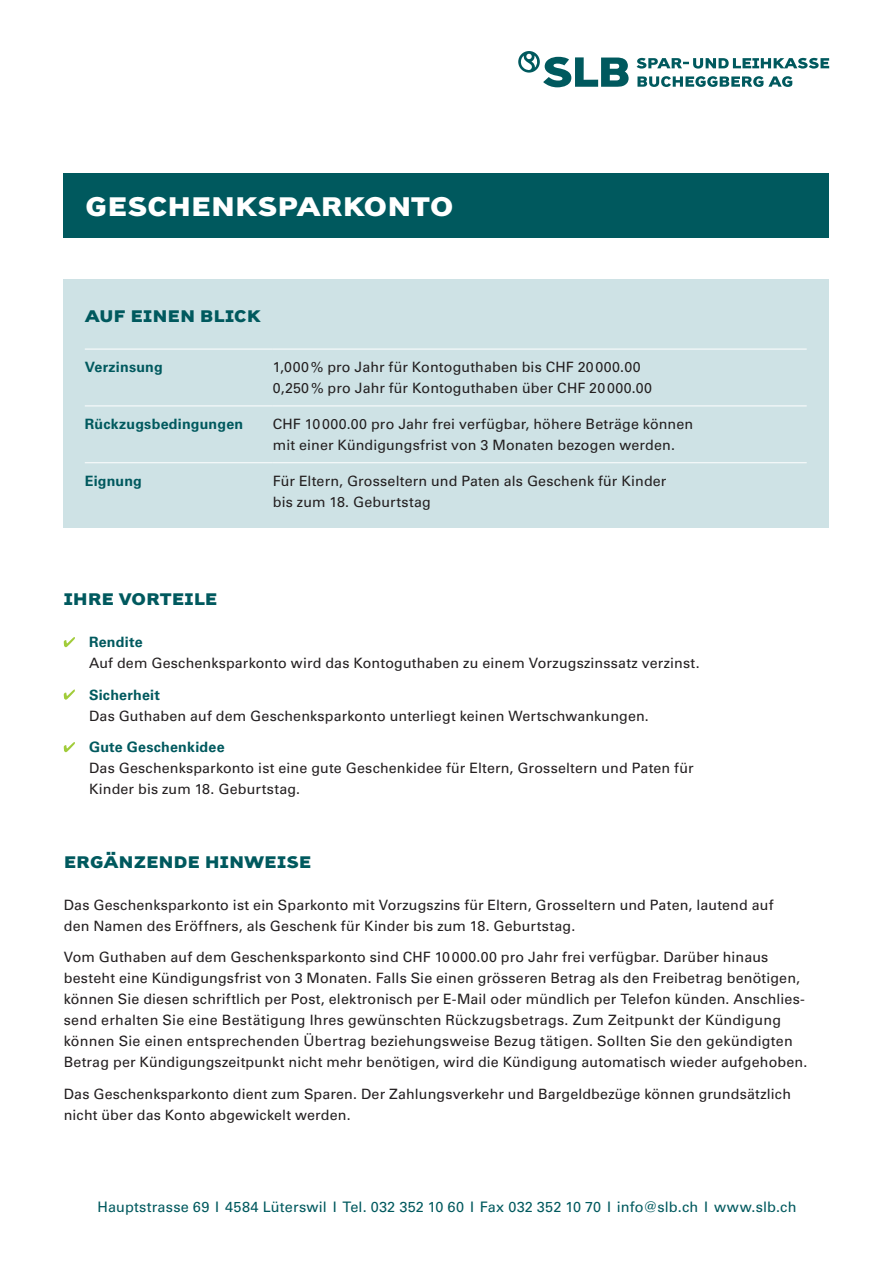
<style>
.page{position:relative;width:893px;height:1263px;background:#fff}
.page>*{position:absolute;margin:0;border:0;box-sizing:border-box;transform-origin:0 0}
.t1{font:800 36px "AB Newut Plain";letter-spacing:.015em;color:#fff}
.t2{font:800 22.5px "AB Newut Plain";letter-spacing:.02em;color:#00595e}
.t3{font:14.4px "Univers LT Std";letter-spacing:.01em;color:#00595e}
.t4{font:14.25px/21px "Univers LT Std";letter-spacing:.01em;color:#231f20}
.t5{font:700 14.25px "Univers LT Std";letter-spacing:.015em;color:#00595e}
.t6{font:700 14.25px "Univers LT Pro 65";letter-spacing:.015em;color:#00595e}
</style>
<div class="page">
<svg style="left:637px;top:76px;width:155px;height:11px"></svg>
<svg style="left:637px;top:58px;width:192px;height:11px"></svg>
<svg style="left:518px;top:51px;width:111px;height:36px"></svg>
<div style="left:64px;top:173px;width:765px;height:65px;background:#00595e"></div>
<svg style="left:64px;top:637px;width:11px;height:10px"></svg>
<svg style="left:64px;top:689px;width:11px;height:11px"></svg>
<svg style="left:64px;top:742px;width:11px;height:10px"></svg>
<div style="left:64px;top:280px;width:765px;height:248px;background:#cee2e5"></div>
<hr style="left:85px;top:349px;width:188px;height:1px;background:#fff">
<hr style="left:273px;top:349px;width:534px;height:1px;background:#fff">
<hr style="left:85px;top:405px;width:188px;height:1px;background:#fff">
<hr style="left:273px;top:405px;width:534px;height:1px;background:#fff">
<hr style="left:85px;top:462px;width:188px;height:1px;background:#fff">
<hr style="left:273px;top:462px;width:534px;height:1px;background:#fff">
<h1 class="t1" style="left:86px;top:187px;width:369px">GESCHENKSPARKONTO</h1>
<h2 class="t2" style="left:85px;top:303px;width:177px">AUF EINEN BLICK</h2>
<p class="t5" style="left:85px;top:359px;width:80px">Verzinsung</p>
<p class="t4" style="left:273px;top:357px;width:381px">1,000% pro Jahr für Kontoguthaben bis CHF 20000.00<br>0,250% pro Jahr für Kontoguthaben über CHF 20000.00</p>
<p class="t5" style="left:85px;top:416px;width:160px">Rückzugsbedingungen</p>
<p class="t4" style="left:273px;top:413px;width:422px">CHF 10000.00 pro Jahr frei verfügbar, höhere Beträge können mit einer Kündigungsfrist von 3 Monaten bezogen werden.</p>
<p class="t5" style="left:85px;top:472px;width:59px">Eignung</p>
<p class="t4" style="left:273px;top:470px;width:395px">Für Eltern, Grosseltern und Paten als Geschenk für Kinder bis zum 18. Geburtstag</p>
<h2 class="t2" style="left:64px;top:587px;width:154px">IHRE VORTEILE</h2>
<p class="t6" style="left:89px;top:632px;width:55px">Rendite</p>
<p class="t4" style="left:89px;top:653px;width:612px">Auf dem Geschenksparkonto wird das Kontoguthaben zu einem Vorzugszinssatz verzinst.</p>
<p class="t6" style="left:89px;top:685px;width:73px">Sicherheit</p>
<p class="t4" style="left:89px;top:705px;width:561px">Das Guthaben auf dem Geschenksparkonto unterliegt keinen Wertschwankungen.</p>
<p class="t6" style="left:89px;top:737px;width:137px">Gute Geschenkidee</p>
<p class="t4" style="left:89px;top:758px;width:606px">Das Geschenksparkonto ist eine gute Geschenkidee für Eltern, Grosseltern und Paten für<br>Kinder bis zum 18. Geburtstag.</p>
<h2 class="t2" style="left:64px;top:849px;width:248px">ERGÄNZENDE HINWEISE</h2>
<p class="t4" style="left:64px;top:894px;width:711px">Das Geschenksparkonto ist ein Sparkonto mit Vorzugszins für Eltern, Grosseltern und Paten, lautend auf den Namen des Eröffners, als Geschenk für Kinder bis zum 18. Geburtstag.</p>
<p class="t4" style="left:64px;top:947px;width:745px">Vom Guthaben auf dem Geschenksparkonto sind CHF 10000.00 pro Jahr frei verfügbar. Darüber hinaus besteht eine Kündigungsfrist von 3 Monaten. Falls Sie einen grösseren Betrag als den Freibetrag benötigen, können Sie diesen schriftlich per Post, elektronisch per E-Mail oder mündlich per Telefon künden. Anschlies&shy;send erhalten Sie eine Bestätigung Ihres gewünschten Rückzugsbetrags. Zum Zeitpunkt der Kündigung können Sie einen entsprechenden Übertrag beziehungsweise Bezug tätigen. Sollten Sie den gekündigten Betrag per Kündigungszeitpunkt nicht mehr benötigen, wird die Kündigung automatisch wieder aufgehoben.</p>
<p class="t4" style="left:64px;top:1083px;width:729px">Das Geschenksparkonto dient zum Sparen. Der Zahlungsverkehr und Bargeldbezüge können grundsätzlich nicht über das Konto abgewickelt werden.</p>
<p class="t3" style="left:97px;top:1198px;width:701px">Hauptstrasse 69 I 4584 Lüterswil I Tel. 032 352 10 60 I Fax 032 352 10 70 I info@slb.ch I www.slb.ch</p>
</div>
